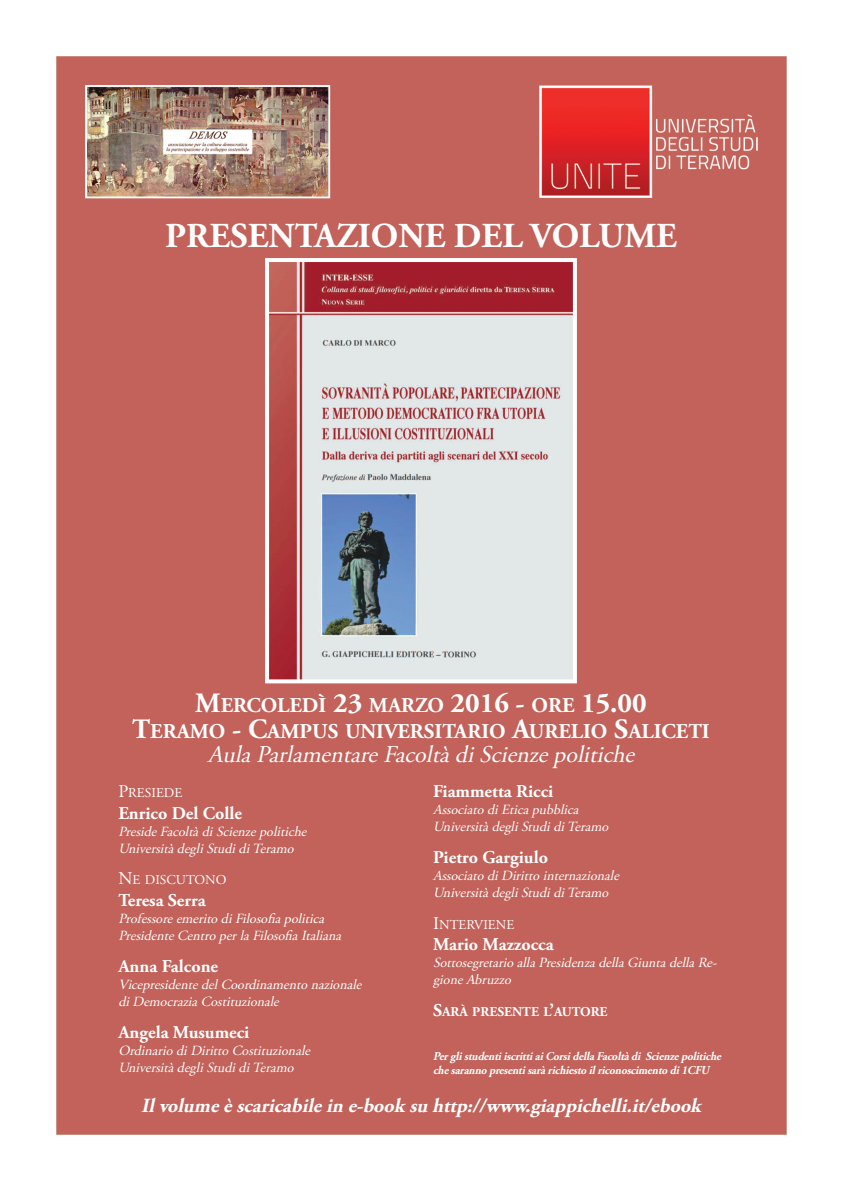
<style>
.page{position:relative;width:842px;height:1191px;background:#fff}
.page>*{position:absolute;margin:0;border:0;box-sizing:border-box;transform-origin:0 0}
.t1{font:700 35px "Adobe Garamond Pro";color:#fff}
.t2{font:italic 24px "Adobe Garamond Pro";color:#fff}
.t3{font:700 21px/26px "Adobe Garamond Pro";color:#fff;text-align:center}
.t4{font:italic 700 20px "Adobe Garamond Pro";color:#fff}
.t5{font:700 18px "Adobe Garamond Pro";color:#fff}
.t6{font:italic 14px/17px "Adobe Garamond Pro";color:#fff}
.t7{font:13.5px "Adobe Garamond Pro";color:#fff}
.t8{font:700 13.5px "Adobe Garamond Pro";color:#fff}
.t9{font:italic 700 12px/14.4px "Adobe Garamond Pro";letter-spacing:-.015em;color:#fff;scale:.95 1}
.s1{font-size:28px}
.s2{font-size:18px}
</style>
<div class="page">
<img style="left:56px;top:56px;width:731px;height:1079px">
<img style="left:270px;top:263px;width:302px;height:415px">
<div style="left:265px;top:258px;width:312px;height:425px;border:4px solid #fff"></div>
<h1 class="t1" style="left:165px;top:221px;width:513px">PRESENTAZIONE DEL VOLUME</h1>
<h3 class="t3" style="left:132px;top:694px;width:579px"><span class="s1">M</span>ERCOLEDÌ <span class="s1">23</span> MARZO <span class="s1">2016 -</span> ORE <span class="s1">15.00<br>T</span>ERAMO <span class="s1">- C</span>AMPUS UNIVERSITARIO <span class="s1">A</span>URELIO <span class="s1">S</span>ALICETI</h3>
<h2 class="t2" style="left:208px;top:745px;width:433px">Aula Parlamentare Facoltà di Scienze politiche</h2>
<p class="t7" style="left:118px;top:787px;width:65px"><span class="s2">P</span>RESIEDE</p>
<p class="t5" style="left:118px;top:806px;width:125px">Enrico Del Colle</p>
<p class="t6" style="left:118px;top:824px;width:192px">Preside Facoltà di Scienze politiche<br>Università degli Studi di Teramo</p>
<p class="t7" style="left:118px;top:874px;width:110px"><span class="s2">N</span>E DISCUTONO</p>
<p class="t5" style="left:118px;top:893px;width:89px">Teresa Serra</p>
<p class="t6" style="left:118px;top:911px;width:227px">Professore emerito di Filosofia politica<br>Presidente Centro per la Filosofia Italiana</p>
<p class="t5" style="left:118px;top:959px;width:101px">Anna Falcone</p>
<p class="t6" style="left:118px;top:977px;width:247px">Vicepresidente del Coordinamento nazionale di Democrazia Costituzionale</p>
<p class="t5" style="left:118px;top:1024px;width:133px">Angela Musumeci</p>
<p class="t6" style="left:118px;top:1042px;width:196px">Ordinario di Diritto Costituzionale<br>Università degli Studi di Teramo</p>
<p class="t5" style="left:433px;top:784px;width:122px">Fiammetta Ricci</p>
<p class="t6" style="left:433px;top:802px;width:179px">Associato di Etica pubblica<br>Università degli Studi di Teramo</p>
<p class="t5" style="left:433px;top:850px;width:116px">Pietro Gargiulo</p>
<p class="t6" style="left:433px;top:868px;width:190px">Associato di Diritto internazionale<br>Università degli Studi di Teramo</p>
<p class="t7" style="left:433px;top:919px;width:83px"><span class="s2">I</span>NTERVIENE</p>
<p class="t5" style="left:433px;top:937px;width:122px">Mario Mazzocca</p>
<p class="t6" style="left:433px;top:955px;width:288px">Sottosegretario alla Presidenza della Giunta della Re&shy;gione Abruzzo</p>
<p class="t8" style="left:433px;top:1006px;width:176px"><span class="s2">S</span>ARÀ PRESENTE L<span class="s2">’</span>AUTORE</p>
<p class="t9" style="left:433px;top:1049px;width:307px">Per gli studenti iscritti ai Corsi della Facoltà di Scienze politiche che saranno presenti sarà richiesto il riconoscimento di 1CFU</p>
<h3 class="t4" style="left:141px;top:1097px;width:561px">Il volume è scaricabile in e-book su http://www.giappichelli.it/ebook</h3>
</div>
